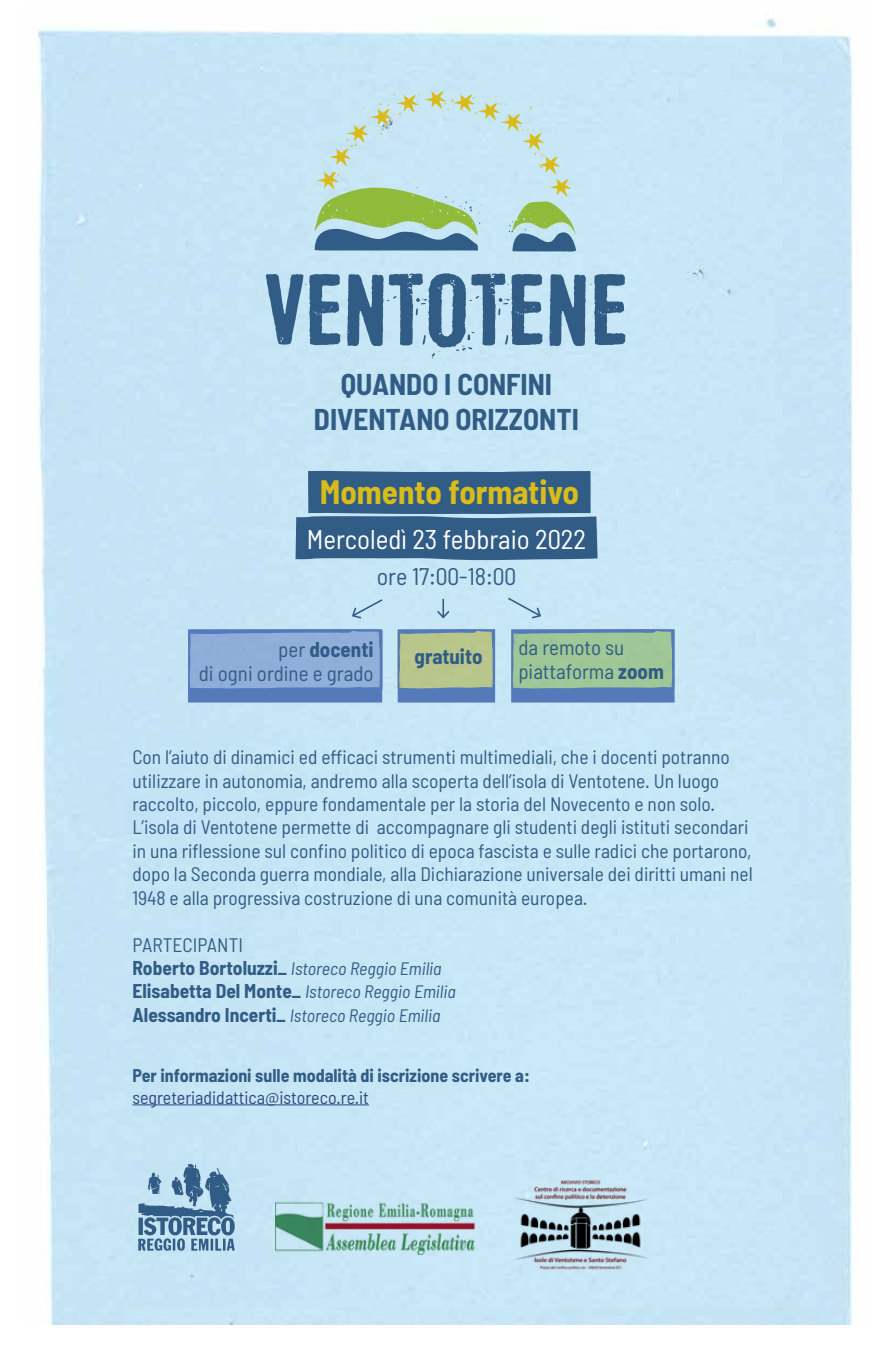
<style>
.page{position:relative;width:893px;height:1361px;background:#fff}
.page>*{position:absolute;margin:0;border:0;box-sizing:border-box;transform-origin:0 0}
.t1{font:100.05px "Shoemaker";color:#315c85}
.t2{font:700 semi-condensed 33px "Barlow";color:#d8bc1b}
.t3{font:700 semi-condensed 29.25px/35.2px "Barlow";color:#315c85;text-align:center}
.t4{font:semi-condensed 27px "Barlow";color:#fff}
.t5{font:semi-condensed 24px "Barlow";color:#315c85}
.t6{font:semi-condensed 21px/24px "Barlow";color:#315c85;text-align:right}
.t7{font:700 semi-condensed 21px "Barlow";color:#315c85}
.t8{font:semi-condensed 19.5px/23.4px "Barlow";color:#315c85}
.t9{font:italic semi-condensed 18px/23.4px "Barlow";color:#315c85}
.t10{font:700 semi-condensed 18px "Barlow";color:#315c85}
.t11{font:semi-condensed 18px "Barlow";color:#2d4a81}
.s1{font-weight:700}
.s2{font-weight:700;font-style:normal;font-size:19.5px}
</style>
<div class="page">
<div style="left:38px;top:18px;width:815px;height:1306px;background:#c7e7f6"></div>
<hr style="left:132px;top:1104px;width:237px;height:1px;background:#2d4a81">
<img style="left:132px;top:1161px;width:106px;height:93px">
<svg style="left:314px;top:87px;width:263px;height:168px;background:#b4d4ce"></svg>
<img style="left:275px;top:1195px;width:206px;height:59px">
<img style="left:502px;top:1176px;width:158px;height:97px">
<svg style="left:253px;top:448px;width:387px;height:134px;background:#7fa5c0"></svg>
<svg style="left:435px;top:599px;width:16px;height:21px"></svg>
<svg style="left:506px;top:596px;width:36px;height:24px"></svg>
<svg style="left:351px;top:598px;width:33px;height:22px"></svg>
<svg style="left:188px;top:629px;width:194px;height:73px;background:#7fa0d0"></svg>
<svg style="left:398px;top:629px;width:97px;height:73px;background:#9cb098"></svg>
<svg style="left:511px;top:629px;width:163px;height:73px;background:#8ab2a0"></svg>
<h1 class="t1" style="left:265px;top:253px;width:364px">VENTOTENE</h1>
<h3 class="t3" style="left:314px;top:366px;width:267px">QUANDO I CONFINI<br>DIVENTANO ORIZZONTI</h3>
<h2 class="t2" style="left:320px;top:472px;width:260px">Momento formativo</h2>
<h3 class="t4" style="left:307px;top:522px;width:281px">Mercoledì 23 febbraio 2022</h3>
<p class="t5" style="left:377px;top:561px;width:141px">ore 17:00-18:00</p>
<p class="t6" style="left:199px;top:637px;width:176px">per <span class="s1">docenti<br></span>di ogni ordine e grado</p>
<p class="t7" style="left:415px;top:643px;width:69px">gratuito</p>
<p class="t6" style="left:518px;top:635px;width:147px;text-align:left">da remoto su piattaforma <span class="s1">zoom</span></p>
<p class="t8" style="left:132px;top:745px;width:622px">Con l’aiuto di dinamici ed efficaci strumenti multimediali, che i docenti potranno utilizzare in autonomia, andremo alla scoperta dell’isola di Ventotene. Un luogo raccolto, piccolo, eppure fondamentale per la storia del Novecento e non solo.<br>L’isola di Ventotene permette di accompagnare gli studenti degli istituti secondari in una riflessione sul confino politico di epoca fascista e sulle radici che portarono, dopo la Seconda guerra mondiale, alla Dichiarazione universale dei diritti umani nel 1948 e alla progressiva costruzione di una comunità europea.</p>
<p class="t8" style="left:132px;top:932px;width:112px">PARTECIPANTI</p>
<p class="t9" style="left:132px;top:956px;width:325px"><span class="s2">Roberto Bortoluzzi_</span> Istoreco Reggio Emilia<br><span class="s2">Elisabetta Del Monte_</span> Istoreco Reggio Emilia<br><span class="s2">Alessandro Incerti_</span> Istoreco Reggio Emilia</p>
<p class="t10" style="left:132px;top:1064px;width:399px">Per informazioni sulle modalità di iscrizione scrivere a:</p>
<p class="t11" style="left:132px;top:1086px;width:238px">segreteriadidattica@istoreco.re.it</p>
</div>
